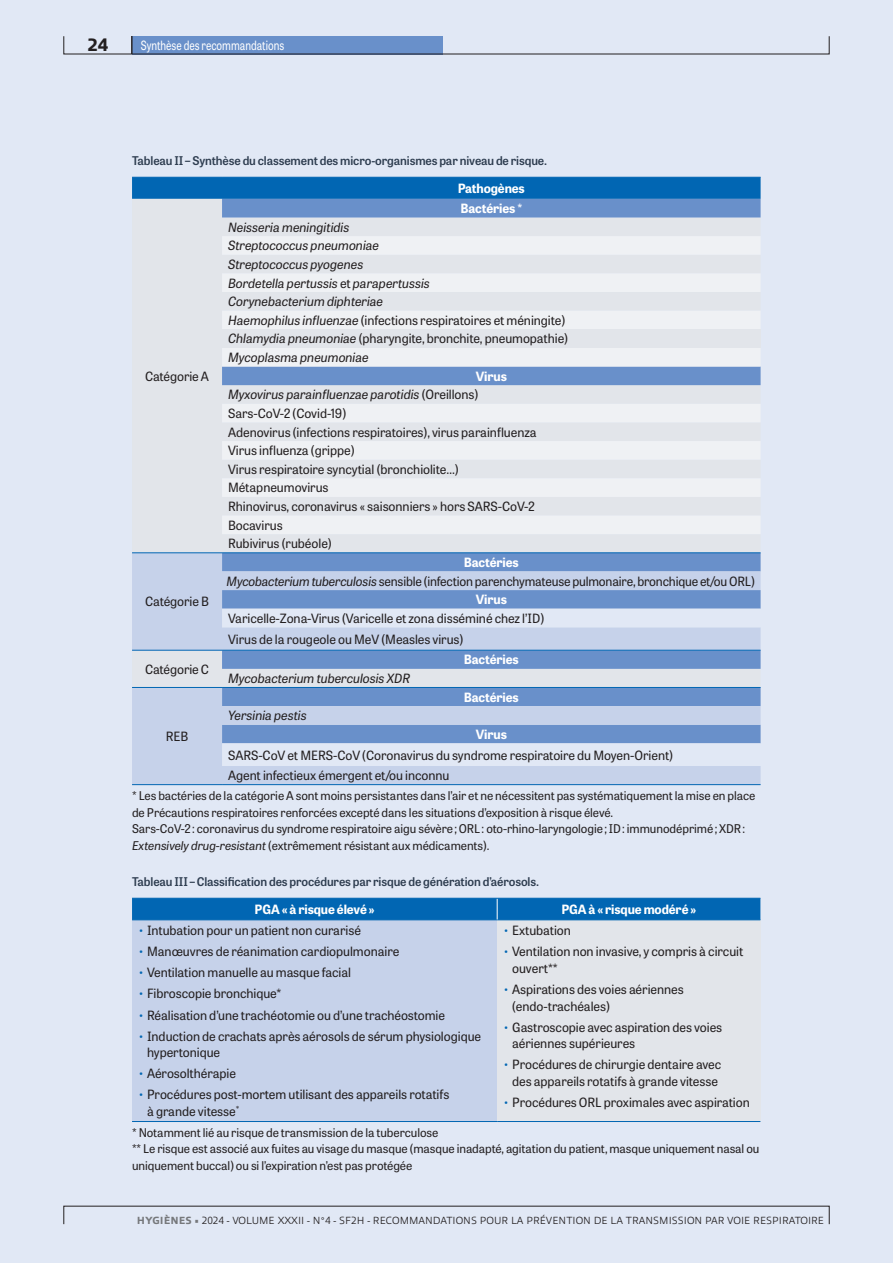
<style>
.page{position:relative;width:893px;height:1263px;background:#e1e8f5}
.page>*{position:absolute;margin:0;border:0;box-sizing:border-box;transform-origin:0 0}
.t1{font:800 18px "Allumi Std";color:#231f20}
.t2{font:12.75px/18.6px "Tablet Gothic";letter-spacing:-.005em;color:#231f20}
.t3{font:italic 12.75px/18.6px "Tablet Gothic";letter-spacing:-.005em;color:#231f20}
.t4{font:700 12.75px "Tablet Gothic";letter-spacing:-.005em;color:#fff}
.t5{font:12.75px "Tablet Gothic";color:#fff;scale:.8 1}
.t6{font:12px/16.5px "Tablet Gothic";letter-spacing:-.005em;color:#231f20}
.t7{font:600 12px "Tablet Gothic";letter-spacing:-.01em;color:#2e3d50}
.t8{font:300 10.5px "Allumi Std";color:#231f20}
.s1{font-style:normal}
.s2{font-weight:700;color:#fff}
.s3{font-style:italic}
.s4{color:#0166b3}
.s5{font-weight:800;color:#76787b}
</style>
<div class="page">
<div style="left:132px;top:36px;width:310px;height:18px;background:#6990ca"></div>
<div style="left:132px;top:178px;width:629px;height:21px;background:#0166b3"></div>
<div style="left:132px;top:199px;width:90px;height:353px;background:#e2e5ea"></div>
<svg style="left:222px;top:199px;width:539px;height:353px;fill:#e2e5ea"></svg>
<svg style="left:222px;top:236px;width:539px;height:298px;fill:#eff1f4"></svg>
<div style="left:222px;top:329px;width:539px;height:19px;background:#e2e5ea"></div>
<svg style="left:132px;top:553px;width:629px;height:231px;background:#a8bddf"></svg>
<svg style="left:222px;top:609px;width:539px;height:157px"></svg>
<hr style="left:222px;top:784px;width:539px;height:1px;background:#0166b3">
<hr style="left:132px;top:784px;width:90px;height:1px;background:#0166b3">
<hr style="left:132px;top:552px;width:90px;height:1px;background:#0166b3">
<hr style="left:222px;top:552px;width:539px;height:1px;background:#0166b3">
<hr style="left:132px;top:650px;width:90px;height:1px;background:#0166b3">
<hr style="left:222px;top:650px;width:539px;height:1px;background:#0166b3">
<hr style="left:132px;top:687px;width:90px;height:1px;background:#0166b3">
<hr style="left:222px;top:687px;width:539px;height:1px;background:#0166b3">
<hr style="left:132px;top:177px;width:90px;height:1px;background:#0166b3">
<hr style="left:222px;top:177px;width:539px;height:1px;background:#0166b3">
<div style="left:132px;top:920px;width:365px;height:201px;background:#c6d2ea"></div>
<div style="left:497px;top:920px;width:263px;height:201px;background:#e2e5ea"></div>
<hr style="left:132px;top:1121px;width:365px;height:1px;background:#0166b3">
<hr style="left:497px;top:1121px;width:263px;height:1px;background:#0166b3">
<div style="left:132px;top:899px;width:628px;height:21px;background:#0166b3"></div>
<hr style="left:132px;top:898px;width:365px;height:1px;background:#0166b3">
<hr style="left:497px;top:898px;width:263px;height:1px;background:#0166b3">
<svg style="left:132px;top:36px;width:1px;height:18px"></svg>
<h1 class="t1" style="left:88px;top:35px;width:22px">24</h1>
<p class="t5" style="left:141px;top:36px;width:181px">Synthèse des recommandations</p>
<p class="t7" style="left:132px;top:152px;width:416px">Tableau II – Synthèse du classement des micro-organismes par niveau de risque.</p>
<p class="t4" style="left:458px;top:179px;width:69px">Pathogènes</p>
<p class="t2" style="left:145px;top:366px;width:65px">Catégorie A</p>
<p class="t2" style="left:145px;top:592px;width:65px">Catégorie B</p>
<p class="t2" style="left:145px;top:659px;width:65px">Catégorie C</p>
<p class="t4" style="left:460px;top:199px;width:63px">Bactéries *</p>
<p class="t3" style="left:228px;top:217px;width:342px">Neisseria meningitidis<br>Streptococcus pneumoniae<br>Streptococcus pyogenes<br>Bordetella pertussis <span class="s1">et</span> parapertussis<br>Corynebacterium diphteriae<br>Haemophilus influenzae <span class="s1">(infections respiratoires et méningite)<br></span>Chlamydia pneumoniae <span class="s1">(pharyngite, bronchite, pneumopathie)<br></span>Mycoplasma pneumoniae</p>
<p class="t2" style="left:228px;top:366px;width:310px;text-indent:248px"><span class="s2">Virus<br></span><span class="s3">Myxovirus parainfluenzae parotidis</span> (Oreillons)<br>Sars-CoV-2 (Covid-19)<br>Adenovirus (infections respiratoires), virus parainfluenza<br>Virus influenza (grippe)<br>Virus respiratoire syncytial (bronchiolite…)<br>Métapneumovirus<br>Rhinovirus, coronavirus « saisonniers » hors SARS-CoV-2<br>Bocavirus<br>Rubivirus (rubéole)</p>
<p class="t2" style="left:227px;top:552px;width:530px;text-align:center"><span class="s2">Bactéries<br></span><span class="s3">Mycobacterium tuberculosis</span> sensible (infection parenchymateuse pulmonaire, bronchique et/ou ORL)<br><span class="s2">Virus</span></p>
<p class="t2" style="left:228px;top:607px;width:318px;line-height:20.7px">Varicelle-Zona-Virus (Varicelle et zona disséminé chez l’ID)<br>Virus de la rougeole ou MeV (Measles virus)</p>
<p class="t3" style="left:228px;top:668px;width:184px">Mycobacterium tuberculosis XDR</p>
<p class="t3" style="left:228px;top:705px;width:80px">Yersinia pestis</p>
<p class="t4" style="left:464px;top:651px;width:56px">Bactéries</p>
<p class="t4" style="left:464px;top:688px;width:56px">Bactéries</p>
<p class="t4" style="left:476px;top:725px;width:33px">Virus</p>
<p class="t2" style="left:228px;top:744px;width:446px;line-height:20.7px">SARS-CoV et MERS-CoV (Coronavirus du syndrome respiratoire du Moyen-Orient)<br>Agent infectieux émergent et/ou inconnu</p>
<p class="t6" style="left:132px;top:787px;width:625px">* Les bactéries de la catégorie A sont moins persistantes dans l’air et ne nécessitent pas systématiquement la mise en place de Précautions respiratoires renforcées excepté dans les situations d’exposition à risque élevé.<br>Sars-CoV-2 : coronavirus du syndrome respiratoire aigu sévère ; ORL : oto-rhino-laryngologie ; ID : immunodéprimé ; XDR :<br><span class="s3">Extensively drug-resistant</span> (extrêmement résistant aux médicaments).</p>
<p class="t7" style="left:132px;top:873px;width:409px">Tableau III – Classification des procédures par risque de génération d’aérosols.</p>
<p class="t4" style="left:255px;top:900px;width:121px">PGA « à risque élevé »</p>
<p class="t4" style="left:561px;top:900px;width:136px">PGA à « risque modéré »</p>
<p class="t2" style="left:138px;top:921px;width:225px"><span class="s4">•</span> Intubation pour un patient non curarisé</p>
<p class="t2" style="left:138px;top:942px;width:263px"><span class="s4">•</span> Manœuvres de réanimation cardiopulmonaire</p>
<p class="t2" style="left:138px;top:963px;width:215px"><span class="s4">•</span> Ventilation manuelle au masque facial</p>
<p class="t2" style="left:138px;top:984px;width:145px"><span class="s4">•</span> Fibroscopie bronchique*</p>
<p class="t2" style="left:138px;top:1005px;width:309px"><span class="s4">•</span> Réalisation d’une trachéotomie ou d’une trachéostomie</p>
<p class="t2" style="left:147px;top:1027px;width:336px;line-height:16.5px;text-indent:-9px"><span class="s4">•</span> Induction de crachats après aérosols de sérum physiologique hypertonique</p>
<p class="t2" style="left:138px;top:1063px;width:100px"><span class="s4">•</span> Aérosolthérapie</p>
<p class="t2" style="left:147px;top:1085px;width:304px;line-height:16.5px;text-indent:-9px"><span class="s4">•</span> Procédures post-mortem utilisant des appareils rotatifs à grande vitesse<sup>*</sup></p>
<p class="t2" style="left:166px;top:726px;width:24px">REB</p>
<p class="t2" style="left:503px;top:921px;width:69px"><span class="s4">•</span> Extubation</p>
<p class="t2" style="left:512px;top:943px;width:233px;line-height:16.5px;text-indent:-9px"><span class="s4">•</span> Ventilation non invasive, y compris à circuit ouvert**</p>
<p class="t2" style="left:512px;top:980px;width:173px;line-height:16.5px;text-indent:-9px"><span class="s4">•</span> Aspirations des voies aériennes (endo-trachéales)</p>
<p class="t2" style="left:512px;top:1018px;width:212px;line-height:16.5px;text-indent:-9px"><span class="s4">•</span> Gastroscopie avec aspiration des voies aériennes supérieures</p>
<p class="t2" style="left:503px;top:1055px;width:220px;line-height:16.5px;text-align:center"><span class="s4">•</span> Procédures de chirurgie dentaire avec des appareils rotatifs à grande vitesse</p>
<p class="t2" style="left:503px;top:1092px;width:248px"><span class="s4">•</span> Procédures ORL proximales avec aspiration</p>
<p class="t6" style="left:132px;top:1124px;width:629px">* Notamment lié au risque de transmission de la tuberculose<br>** Le risque est associé aux fuites au visage du masque (masque inadapté, agitation du patient, masque uniquement nasal ou uniquement buccal) ou si l’expiration n’est pas protégée</p>
<p class="t8" style="left:137px;top:1215px;width:689px"><span class="s5">HYGIÈNES •</span> 2024 - VOLUME XXXII - N°4 - SF2H - RECOMMANDATIONS POUR LA PRÉVENTION DE LA TRANSMISSION PAR VOIE RESPIRATOIRE</p>
</div>
